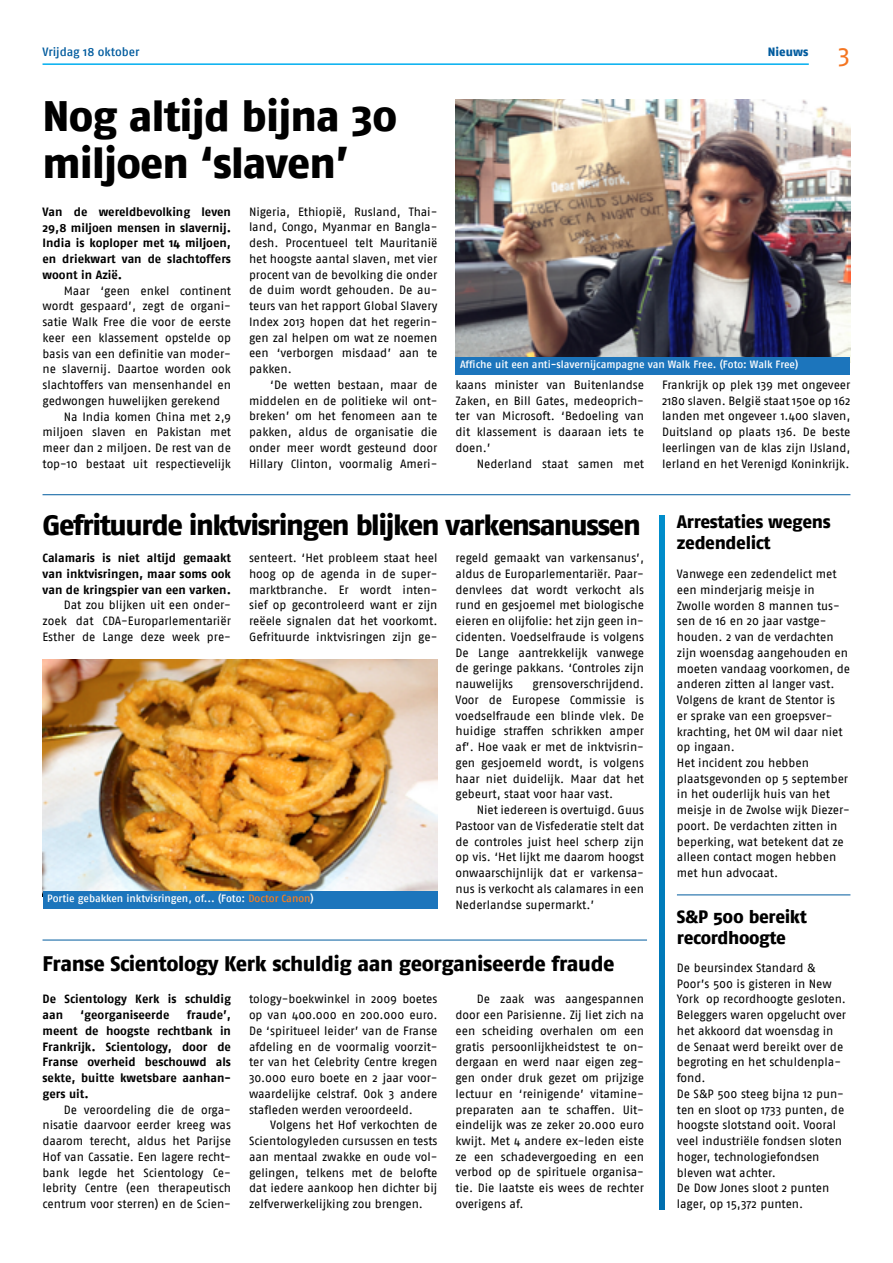
<style>
.page{position:relative;width:893px;height:1263px;background:#fff}
.page>*{position:absolute;margin:0;border:0;box-sizing:border-box;transform-origin:0 0}
.t1{font:800 42.45px/47.5px "Fago No";letter-spacing:-.02em;color:#000}
.t2{font:800 28.5px "Fago No";letter-spacing:-.05em;color:#000}
.t3{font:25.8px "Fago No";color:#f47521}
.t4{font:800 21px "Fago No";letter-spacing:-.02em;color:#000}
.t5{font:800 18px/21.6px "Fago No";letter-spacing:-.02em;color:#000}
.t6{font:12px/15.8px "Fago No";letter-spacing:-.005em;color:#000;text-align:justify}
.t7{font:700 12px/15.8px "Fago No";color:#000;text-align:justify}
.t8{font:500 12px "Fago No";letter-spacing:-.005em;color:#005b9e}
.t9{font:800 12px "Fago No";color:#005b9e}
.t10{font:500 10.5px "Fago No";letter-spacing:-.005em;color:#fff}
.s1{color:#f57e20}
</style>
<div class="page">
<hr style="left:43px;top:63px;width:766px;height:2px;background:#00aeef">
<hr style="left:43px;top:494px;width:807px;height:1px;background:#005b9e">
<hr style="left:43px;top:940px;width:604px;height:1px;background:#005b9e">
<img style="left:43px;top:660px;width:394px;height:232px">
<svg style="left:659px;top:515px;width:5px;height:694px;background:#007dbc"></svg>
<hr style="left:677px;top:894px;width:173px;height:1px;background:#005b9e">
<img style="left:455px;top:100px;width:395px;height:258px">
<div style="left:455px;top:358px;width:395px;height:17px;background:#1c75bc"></div>
<div style="left:43px;top:892px;width:394px;height:17px;background:#1c75bc"></div>
<p class="t9" style="left:768px;top:45px;width:42px">Nieuws</p>
<p class="t8" style="left:43px;top:45px;width:99px">Vrijdag 18 oktober</p>
<h3 class="t3" style="left:838px;top:39px;width:14px">3</h3>
<h1 class="t1" style="left:43px;top:92px;width:356px">Nog altijd bijna 30 miljoen ‘slaven’</h1>
<p class="t7" style="left:43px;top:204px;width:190px">Van de wereldbevolking leven 29,8 miljoen mensen in slavernij.<br>India is koploper met 14 miljoen, en driekwart van de slachtoffers woont in Azië.</p>
<p class="t6" style="left:64px;top:282px;width:169px">Maar ‘geen enkel continent</p>
<p class="t6" style="left:43px;top:298px;width:190px">wordt gespaard’, zegt de organi-</p>
<p class="t6" style="left:43px;top:314px;width:190px">satie Walk Free die voor de eerste</p>
<p class="t6" style="left:43px;top:330px;width:190px">keer een klassement opstelde op</p>
<p class="t6" style="left:43px;top:345px;width:190px">basis van een definitie van moder-</p>
<p class="t6" style="left:43px;top:361px;width:190px">ne slavernij. Daartoe worden ook</p>
<p class="t6" style="left:43px;top:377px;width:190px">slachtoffers van mensenhandel en</p>
<p class="t6" style="left:43px;top:393px;width:179px">gedwongen huwelijken gerekend</p>
<p class="t6" style="left:64px;top:408px;width:169px">Na India komen China met 2,9</p>
<p class="t6" style="left:43px;top:424px;width:190px">miljoen slaven en Pakistan met</p>
<p class="t6" style="left:43px;top:440px;width:190px">meer dan 2 miljoen. De rest van de</p>
<p class="t6" style="left:43px;top:456px;width:190px">top-10 bestaat uit respectievelijk</p>
<p class="t6" style="left:249px;top:204px;width:190px">Nigeria, Ethiopië, Rusland, Thai&shy;land, Congo, Myanmar en Bangla&shy;desh. Procentueel telt Mauritanië het hoogste aantal slaven, met vier procent van de bevolking die onder de duim wordt gehouden. De au&shy;teurs van het rapport Global Slavery Index 2013 hopen dat het regerin&shy;gen zal helpen om wat ze noemen een ‘verborgen misdaad’ aan te pakken.</p>
<p class="t6" style="left:249px;top:377px;width:190px;text-indent:21px">‘De wetten bestaan, maar de middelen en de politieke wil ont&shy;breken’ om het fenomeen aan te pakken, aldus de organisatie die onder meer wordt gesteund door Hillary Clinton, voormalig Ameri-</p>
<p class="t6" style="left:455px;top:377px;width:190px">kaans minister van Buitenlandse Zaken, en Bill Gates, medeoprich&shy;ter van Microsoft. ‘Bedoeling van dit klassement is daaraan iets te doen.’</p>
<p class="t10" style="left:460px;top:358px;width:340px">Affiche uit een anti-slavernijcampagne van Walk Free. (Foto: Walk Free)</p>
<p class="t6" style="left:662px;top:377px;width:190px">Frankrijk op plek 139 met ongeveer 2180 slaven. België staat 150e op 162 landen met ongeveer 1.400 slaven, Duitsland op plaats 136. De beste leerlingen van de klas zijn IJsland, Ierland en het Verenigd Koninkrijk.</p>
<p class="t6" style="left:477px;top:455px;width:169px">Nederland staat samen met</p>
<h2 class="t2" style="left:43px;top:508px;width:600px">Gefrituurde inktvisringen blijken varkensanussen</h2>
<p class="t7" style="left:43px;top:550px;width:190px">Calamaris is niet altijd gemaakt van inktvisringen, maar soms ook van de kringspier van een varken.</p>
<p class="t6" style="left:43px;top:597px;width:190px;text-indent:21px">Dat zou blijken uit een onder&shy;zoek dat CDA-Europarlementariër Esther de Lange deze week pre-</p>
<p class="t6" style="left:249px;top:550px;width:190px">senteert. ‘Het probleem staat heel hoog op de agenda in de super&shy;marktbranche. Er wordt inten&shy;sief op gecontroleerd want er zijn reëele signalen dat het voorkomt.<br>Gefrituurde inktvisringen zijn ge-</p>
<p class="t6" style="left:455px;top:550px;width:190px">regeld gemaakt van varkensanus’, aldus de Europarlementariër. Paar&shy;denvlees dat wordt verkocht als rund en gesjoemel met biologische eieren en olijfolie: het zijn geen in&shy;cidenten. Voedselfraude is volgens De Lange aantrekkelijk vanwege de geringe pakkans. ‘Controles zijn nauwelijks</p>
<p class="t6" style="left:455px;top:676px;width:190px;text-indent:77px">grensoverschrijdend.<br>Voor de Europese Commissie is voedselfraude een blinde vlek. De huidige straffen schrikken amper af’. Hoe vaak er met de inktvisrin&shy;gen gesjoemeld wordt, is volgens haar niet duidelijk. Maar dat het gebeurt, staat voor haar vast.</p>
<p class="t6" style="left:455px;top:802px;width:190px;text-indent:21px">Niet iedereen is overtuigd. Guus Pastoor van de Visfederatie stelt dat de controles juist heel scherp zijn op vis. ‘Het lijkt me daarom hoogst onwaarschijnlijk dat er varkensa&shy;nus is verkocht als calamares in een Nederlandse supermarkt.’</p>
<p class="t10" style="left:47px;top:893px;width:268px">Portie gebakken inktvisringen, of... (Foto: <span class="s1">Doctor Canon</span>)</p>
<h3 class="t4" style="left:43px;top:951px;width:573px">Franse Scientology Kerk schuldig aan georganiseerde fraude</h3>
<p class="t7" style="left:43px;top:991px;width:190px">De Scientology Kerk is schuldig aan</p>
<p class="t7" style="left:81px;top:1007px;width:90px">‘georganiseerde</p>
<p class="t7" style="left:43px;top:1007px;width:190px;text-indent:144px">fraude’, meent de hoogste rechtbank in Frankrijk. Scientology, door de Franse overheid beschouwd als sekte, buitte kwetsbare aanhan&shy;gers uit.</p>
<p class="t6" style="left:43px;top:1101px;width:190px;text-indent:21px">De veroordeling die de orga&shy;nisatie daarvoor eerder kreeg was daarom terecht, aldus het Parijse Hof van Cassatie. Een lagere recht&shy;bank legde het Scientology Ce&shy;lebrity Centre (een therapeutisch centrum voor sterren) en de Scien-</p>
<p class="t6" style="left:249px;top:991px;width:190px">tology-boekwinkel in 2009 boetes op van 400.000 en 200.000 euro.<br>De ‘spiritueel leider’ van de Franse afdeling en de voormalig voorzit&shy;ter van het Celebrity Centre kregen 30.000 euro boete en 2 jaar voor&shy;waardelijke celstraf. Ook 3 andere stafleden werden veroordeeld.</p>
<p class="t6" style="left:249px;top:1117px;width:190px;text-indent:21px">Volgens het Hof verkochten de Scientologyleden cursussen en tests aan mentaal zwakke en oude vol&shy;gelingen, telkens met de belofte dat iedere aankoop hen dichter bij zelfverwerkelijking zou brengen.</p>
<p class="t6" style="left:455px;top:991px;width:190px;text-indent:21px">De zaak was aangespannen door een Parisienne. Zij liet zich na een scheiding overhalen om een gratis persoonlijkheidstest te on&shy;dergaan en werd naar eigen zeg&shy;gen onder druk gezet om prijzige lectuur en ‘reinigende’ vitamine&shy;preparaten aan te schaffen. Uit&shy;eindelijk was ze zeker 20.000 euro kwijt. Met 4 andere ex-leden eiste ze een schadevergoeding en een verbod op de spirituele organisa&shy;tie. Die laatste eis wees de rechter overigens af.</p>
<h3 class="t5" style="left:677px;top:510px;width:155px">Arrestaties wegens zedendelict</h3>
<p class="t6" style="left:677px;top:566px;width:175px;text-align:left">Vanwege een zedendelict met een minderjarig meisje in<br>Zwolle worden 8 mannen tus&shy;sen de 16 en 20 jaar vastge&shy;houden. 2 van de verdachten zijn woensdag aangehouden en moeten vandaag voorkomen, de anderen zitten al langer vast.<br>Volgens de krant de Stentor is<br>er sprake van een groepsver&shy;krachting, het OM wil daar niet op ingaan.<br>Het incident zou hebben plaatsgevonden op 5 september in het ouderlijk huis van het meisje in de Zwolse wijk Diezer&shy;poort. De verdachten zitten in beperking, wat betekent dat ze alleen contact mogen hebben met hun advocaat.</p>
<h3 class="t5" style="left:677px;top:905px;width:131px">S&amp;P 500 bereikt recordhoogte</h3>
<p class="t6" style="left:677px;top:960px;width:171px;text-align:left">De beursindex Standard &amp;<br>Poor’s 500 is gisteren in New<br>York op recordhoogte gesloten.<br>Beleggers waren opgelucht over het akkoord dat woensdag in de Senaat werd bereikt over de begroting en het schuldenpla&shy;fond.<br>De S&amp;P 500 steeg bijna 12 pun&shy;ten en sloot op 1733 punten, de hoogste slotstand ooit. Vooral veel industriële fondsen sloten hoger, technologiefondsen bleven wat achter.<br>De Dow Jones sloot 2 punten lager, op 15,372 punten.</p>
</div>
